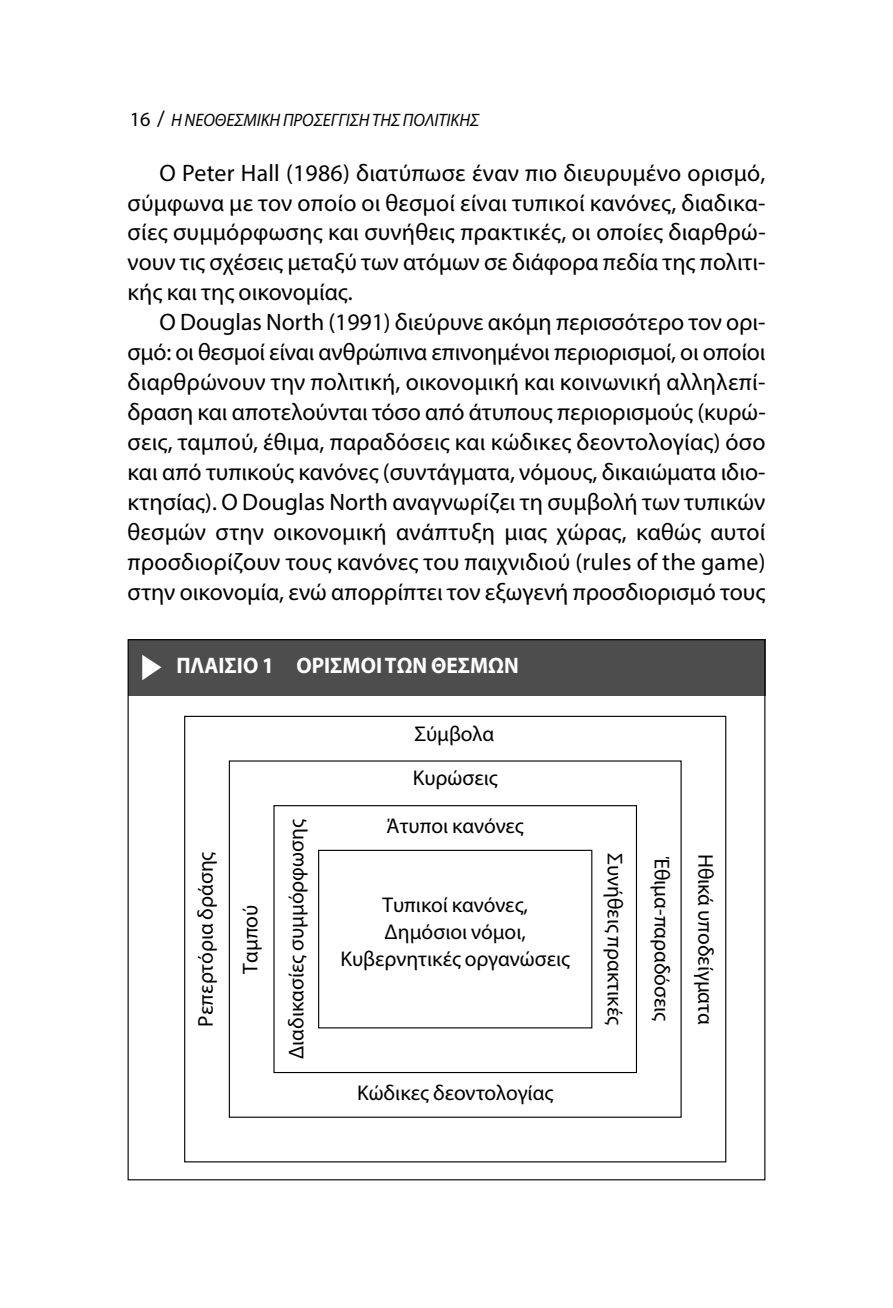
<style>
.page{position:relative;width:893px;height:1308px;background:#fff}
.page>*{position:absolute;margin:0;border:0;box-sizing:border-box;transform-origin:0 0}
.t1{font:23.85px/29.9px "Myriad Pro";color:#000;text-align:justify}
.t2{font:700 22.5px "Myriad Pro";color:#fff;scale:.95 1}
.t3{font:21.38px/27px "Myriad Pro";color:#000}
.t4{font:italic 18px "Myriad Pro";color:#000;scale:.95 1}
.s1{font-style:normal;font-size:20.25px}
.s2{font-style:normal;font-size:22.5px}
</style>
<div class="page">
<div style="left:128px;top:639px;width:637px;height:56px;background:#4d4d4d"></div>
<svg style="left:142px;top:655px;width:19px;height:25px"></svg>
<div style="left:273px;top:805px;width:364px;height:268px;border:1px solid #000"></div>
<div style="left:318px;top:849px;width:274px;height:179px;border:1px solid #000"></div>
<p class="t4" style="left:130px;top:113px;width:369px"><span class="s1">16</span> <span class="s2">/</span> ΗΝΕΟΘΕΣΜΙΚΗΠΡΟΣΕΓΓΙΣΗΤΗΣΠΟΛΙΤΙΚΗΣ</p>
<p class="t1" style="left:128px;top:159px;width:640px;text-indent:32px">O Peter Hall (1986) διατύπωσε έναν πιο διευρυμένο ορισμό, σύμφωνα με τον οποίο οι θεσμοί είναι τυπικοί κανόνες, διαδικα&shy;σίες συμμόρφωσης και συνήθεις πρακτικές, οι οποίες διαρθρώ&shy;νουν τις σχέσεις μεταξύ των ατόμων σε διάφορα πεδία της πολιτι&shy;κής και της οικονομίας.</p>
<p class="t1" style="left:128px;top:309px;width:640px;text-indent:32px">Ο Douglas North (1991) διεύρυνε ακόμη περισσότερο τον ορι&shy;σμό: οι θεσμοί είναι ανθρώπινα επινοημένοι περιορισμοί, οι οποίοι διαρθρώνουν την πολιτική, οικονομική και κοινωνική αλληλεπί&shy;δραση και αποτελούνται τόσο από άτυπους περιορισμούς (κυρώ&shy;σεις, ταμπού, έθιμα, παραδόσεις και κώδικες δεοντολογίας) όσο και από τυπικούς κανόνες (συντάγματα, νόμους, δικαιώματα ιδιο&shy;κτησίας). Ο Douglas North αναγνωρίζει τη συμβολή των τυπικών θεσμών στην οικονομική ανάπτυξη μιας χώρας, καθώς αυτοί προσδιορίζουν τους κανόνες του παιχνιδιού (rules of the game) στην οικονομία, ενώ απορρίπτει τον εξωγενή προσδιορισμό τους</p>
<p class="t2" style="left:176px;top:657px;width:362px">ΠΛΑΙΣΙΟ 1 ΟΡΙΣΜΟΙΤΩΝ ΘΕΣΜΩΝ</p>
<p class="t3" style="left:194px;top:1026px;width:176px;rotate:-90deg">Ρεπερτόρια δράσης</p>
<p class="t3" style="left:239px;top:973px;width:70px;rotate:-90deg">Ταμπού</p>
<p class="t3" style="left:285px;top:1059px;width:241px;rotate:-90deg">Διαδικασίες συμμόρφωσης</p>
<p class="t3" style="left:413px;top:713px;width:86px;line-height:44.3px">Σύμβολα<br>Κυρώσεις</p>
<p class="t3" style="left:387px;top:813px;width:139px">Άτυποι κανόνες</p>
<p class="t3" style="left:340px;top:892px;width:231px;text-align:center">Τυπικοί κανόνες,<br>Δημόσιοι νόμοι,<br>Κυβερνητικές οργανώσεις</p>
<p class="t3" style="left:357px;top:1080px;width:198px">Κώδικες δεοντολογίας</p>
<p class="t3" style="left:627px;top:853px;width:173px;rotate:90deg">Συνήθεις πρακτικές</p>
<p class="t3" style="left:674px;top:856px;width:166px;rotate:90deg">Έθιμα-παραδόσεις</p>
<p class="t3" style="left:717px;top:853px;width:172px;rotate:90deg">Ηθικά υποδείγματα</p>
</div>
